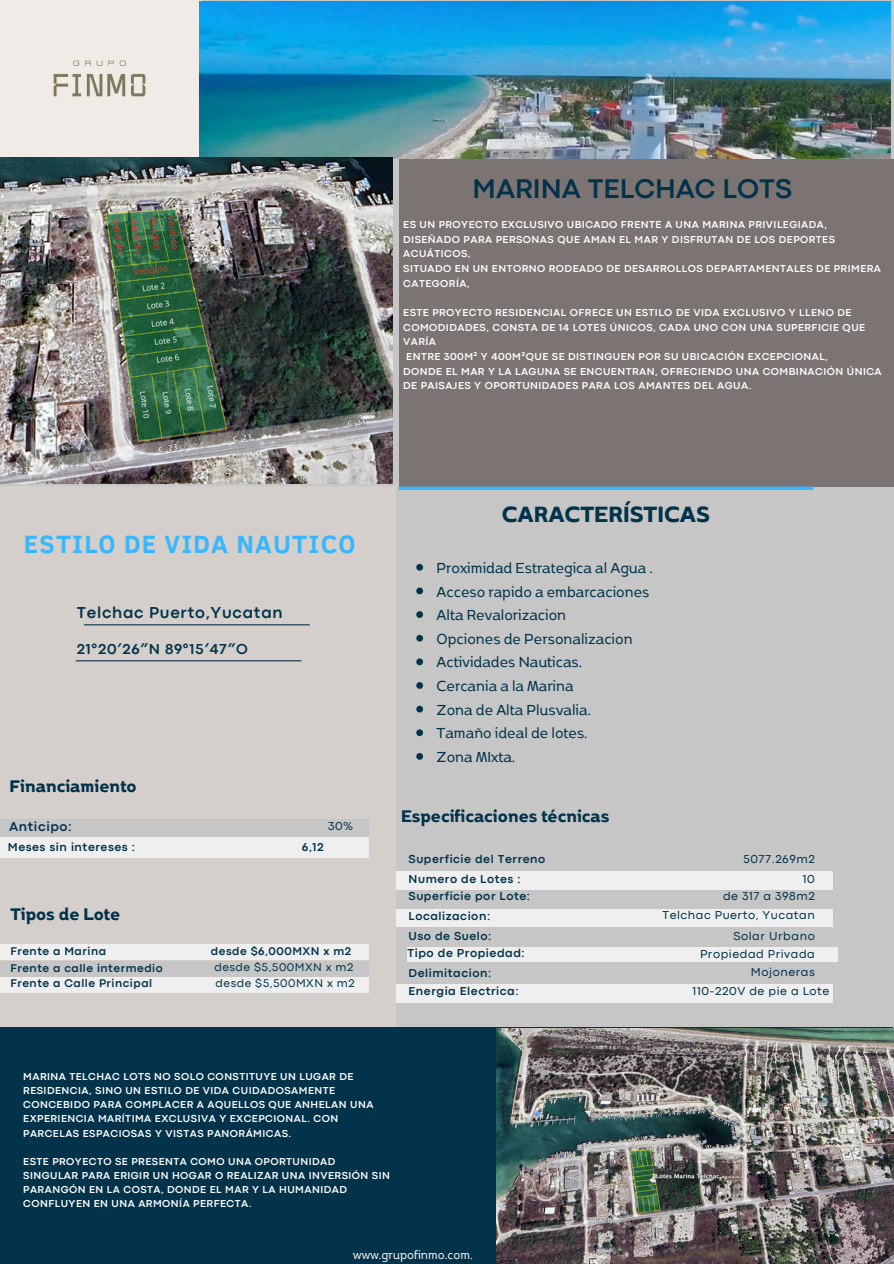
<style>
.page{position:relative;width:894px;height:1264px;background:#fff}
.page>*{position:absolute;margin:0;border:0;box-sizing:border-box;transform-origin:0 0}
.t1{font:700 28.2px "Codec Pro";color:#02334b}
.t2{font:700 26.25px "Boriboon";color:#02334b}
.t3{font:700 25.65px "Clear Sans";letter-spacing:.045em;color:#38b6ff}
.t4{font:700 19.95px "Boriboon";color:#02334b}
.t5{font:17.25px "Boriboon";color:#02334b}
.t6{font:700 16.5px "Codec Pro";letter-spacing:.045em;color:#02334b}
.t7{font:700 15px "Codec Pro";letter-spacing:.045em;color:#02334b}
.t8{font:14.1px "Boriboon";color:#f1f1f0}
.t9{font:700 13.5px "Codec Pro";letter-spacing:.045em;color:#02334b}
.t10{font:700 12px "Codec Pro";letter-spacing:.045em;color:#02334b}
.t11{font:12px "Codec Pro";letter-spacing:.045em;color:#02334b}
.t12{font:700 11.7px "Codec Pro";letter-spacing:.045em;color:#02334b}
.t13{font:11.7px "Codec Pro";letter-spacing:.045em;color:#02334b}
.t14{font:700 10.5px/14px "Codec Pro";letter-spacing:.045em;color:#fff}
.s1{font-family:"Noto Sans"}
</style>
<div class="page">
<div style="left:0;top:0;width:893px;height:1263px;background:#c6c6c6"></div>
<div style="left:0;top:486px;width:396px;height:540px;background:#d4cfcb"></div>
<div style="left:0;top:1026px;width:893px;height:237px;background:#02334b"></div>
<div style="left:398px;top:159px;width:495px;height:327px;background:#7c7472"></div>
<div style="left:396px;top:870px;width:436px;height:19px;background:#efefef"></div>
<hr style="left:76px;top:660px;width:225px;height:1px;background:#02334b">
<svg style="left:398px;top:486px;width:415px;height:4px;background:#42ace9"></svg>
<hr style="left:84px;top:624px;width:226px;height:1px;background:#02334b">
<div style="left:396px;top:908px;width:436px;height:19px;background:#efefef"></div>
<div style="left:407px;top:947px;width:430px;height:15px;background:#efefef"></div>
<div style="left:396px;top:984px;width:436px;height:19px;background:#efefef"></div>
<div style="left:1px;top:943px;width:368px;height:16px;background:#efefef"></div>
<div style="left:0;top:960px;width:368px;height:16px;background:#c6c6c6"></div>
<div style="left:0;top:976px;width:368px;height:16px;background:#efefef"></div>
<div style="left:0;top:819px;width:369px;height:19px;background:#c6c6c6"></div>
<div style="left:1px;top:837px;width:368px;height:21px;background:#efefef"></div>
<div style="left:0;top:0;width:201px;height:158px;background:#f0ebe6"></div>
<img style="left:496px;top:1028px;width:397px;height:235px">
<img style="left:199px;top:1px;width:691px;height:158px">
<img style="left:1px;top:157px;width:391px;height:326px">
<svg style="left:416px;top:564px;width:7px;height:6px"></svg>
<svg style="left:416px;top:587px;width:7px;height:7px"></svg>
<svg style="left:416px;top:611px;width:7px;height:7px"></svg>
<svg style="left:416px;top:635px;width:7px;height:6px"></svg>
<svg style="left:416px;top:658px;width:7px;height:7px"></svg>
<svg style="left:416px;top:682px;width:7px;height:7px"></svg>
<svg style="left:416px;top:705px;width:7px;height:7px"></svg>
<svg style="left:416px;top:729px;width:7px;height:7px"></svg>
<svg style="left:416px;top:753px;width:7px;height:6px"></svg>
<p class="t1" style="left:472px;top:178px;width:321px">MARINA TELCHAC LOTS</p>
<p class="t14" style="left:403px;top:218px;width:425px">ES UN PROYECTO EXCLUSIVO UBICADO FRENTE A UNA MARINA PRIVILEGIADA,</p>
<p class="t14" style="left:403px;top:233px;width:433px;line-height:14.7px">DISEÑADO PARA PERSONAS QUE AMAN EL MAR Y DISFRUTAN DE LOS DEPORTES<br>ACUÁTICOS,</p>
<p class="t14" style="left:403px;top:262px;width:479px;line-height:14.7px">SITUADO EN UN ENTORNO RODEADO DE DESARROLLOS DEPARTAMENTALES DE PRIMERA<br>CATEGORÍA,</p>
<p class="t14" style="left:403px;top:306px;width:449px">ESTE PROYECTO RESIDENCIAL OFRECE UN ESTILO DE VIDA EXCLUSIVO Y LLENO DE</p>
<p class="t14" style="left:403px;top:320px;width:463px;line-height:14.7px">COMODIDADES, CONSTA DE 14 LOTES ÚNICOS, CADA UNO CON UNA SUPERFICIE QUE<br>VARÍA</p>
<p class="t14" style="left:406px;top:350px;width:423px">ENTRE 300M² Y 400M²QUE SE DISTINGUEN POR SU UBICACIÓN EXCEPCIONAL,</p>
<p class="t14" style="left:403px;top:364px;width:480px;line-height:14.7px">DONDE EL MAR Y LA LAGUNA SE ENCUENTRAN, OFRECIENDO UNA COMBINACIÓN ÚNICA<br>DE PAISAJES Y OPORTUNIDADES PARA LOS AMANTES DEL AGUA.</p>
<p class="t3" style="left:24px;top:525px;width:333px">ESTILO DE VIDA NAUTICO</p>
<h2 class="t6" style="left:77px;top:606px;width:207px">Telchac Puerto,Yucatan</h2>
<p class="t7" style="left:77px;top:643px;width:172px">21°20<span class="s1">′</span>26<span class="s1">″</span>N 89°15<span class="s1">′</span>47<span class="s1">″</span>O</p>
<p class="t4" style="left:10px;top:773px;width:129px">Financiamiento</p>
<p class="t9" style="left:9px;top:822px;width:64px">Anticipo:</p>
<p class="t10" style="left:8px;top:842px;width:128px">Meses sin intereses :</p>
<p class="t10" style="left:302px;top:842px;width:23px">6,12</p>
<p class="t11" style="left:328px;top:822px;width:27px">30%</p>
<p class="t4" style="left:10px;top:901px;width:111px">Tipos de Lote</p>
<p class="t12" style="left:10px;top:947px;width:97px">Frente a Marina</p>
<p class="t12" style="left:10px;top:963px;width:154px">Frente a calle intermedio</p>
<p class="t12" style="left:10px;top:979px;width:143px">Frente a Calle Principal</p>
<p class="t12" style="left:211px;top:947px;width:142px">desde $6,000MXN x m2</p>
<p class="t13" style="left:214px;top:963px;width:140px">desde $5,500MXN x m2</p>
<p class="t13" style="left:215px;top:979px;width:140px">desde $5,500MXN x m2</p>
<p class="t2" style="left:501px;top:498px;width:210px">CARACTERÍSTICAS</p>
<p class="t5" style="left:436px;top:557px;width:217px">Proximidad Estrategica al Agua .</p>
<p class="t5" style="left:436px;top:580px;width:214px">Acceso rapido a embarcaciones</p>
<p class="t5" style="left:436px;top:604px;width:131px">Alta Revalorizacion</p>
<h1 class="t5" style="left:436px;top:627px;width:197px">Opciones de Personalizacion</h1>
<h1 class="t5" style="left:436px;top:651px;width:147px">Actividades Nauticas.</h1>
<h3 class="t5" style="left:436px;top:675px;width:138px">Cercania a la Marina</h3>
<p class="t5" style="left:436px;top:698px;width:156px">Zona de Alta Plusvalia.</p>
<h5 class="t5" style="left:436px;top:722px;width:152px">Tamaño ideal de lotes.</h5>
<p class="t5" style="left:436px;top:746px;width:80px">Zona MIxta.</p>
<h2 class="t4" style="left:401px;top:803px;width:210px">Especificaciones técnicas</h2>
<p class="t10" style="left:408px;top:854px;width:138px">Superficie del Terreno</p>
<p class="t10" style="left:408px;top:874px;width:114px">Numero de Lotes :</p>
<p class="t10" style="left:408px;top:892px;width:123px">Superficie por Lote:</p>
<p class="t10" style="left:408px;top:911px;width:83px">Localizacion:</p>
<h1 class="t10" style="left:408px;top:931px;width:84px">Uso de Suelo:</h1>
<p class="t10" style="left:407px;top:949px;width:119px">Tipo de Propiedad:</p>
<p class="t10" style="left:408px;top:968px;width:84px">Delimitacion:</p>
<p class="t10" style="left:408px;top:987px;width:111px">Energia Electrica:</p>
<p class="t11" style="left:742px;top:854px;width:73px">5077.269m2</p>
<p class="t11" style="left:802px;top:874px;width:14px">10</p>
<p class="t11" style="left:723px;top:892px;width:93px">de 317 a 398m2</p>
<p class="t11" style="left:662px;top:911px;width:154px">Telchac Puerto, Yucatan</p>
<p class="t11" style="left:733px;top:931px;width:83px">Solar Urbano</p>
<p class="t11" style="left:700px;top:949px;width:116px">Propiedad Privada</p>
<p class="t11" style="left:750px;top:968px;width:65px">Mojoneras</p>
<p class="t11" style="left:692px;top:987px;width:138px">110-220V de pie a Lote</p>
<h2 class="t14" style="left:23px;top:1070px;width:351px">MARINA TELCHAC LOTS NO SOLO CONSTITUYE UN LUGAR DE RESIDENCIA, SINO UN ESTILO DE VIDA CUIDADOSAMENTE CONCEBIDO PARA COMPLACER A AQUELLOS QUE ANHELAN UNA EXPERIENCIA MARÍTIMA EXCLUSIVA Y EXCEPCIONAL. CON PARCELAS ESPACIOSAS Y VISTAS PANORÁMICAS.</h2>
<p class="t14" style="left:23px;top:1154px;width:368px">ESTE PROYECTO SE PRESENTA COMO UNA OPORTUNIDAD SINGULAR PARA ERIGIR UN HOGAR O REALIZAR UNA INVERSIÓN SIN PARANGÓN EN LA COSTA, DONDE EL MAR Y LA HUMANIDAD CONFLUYEN EN UNA ARMONÍA PERFECTA.</p>
<h6 class="t8" style="left:352px;top:1245px;width:121px">www.grupofinmo.com.</h6>
</div>
